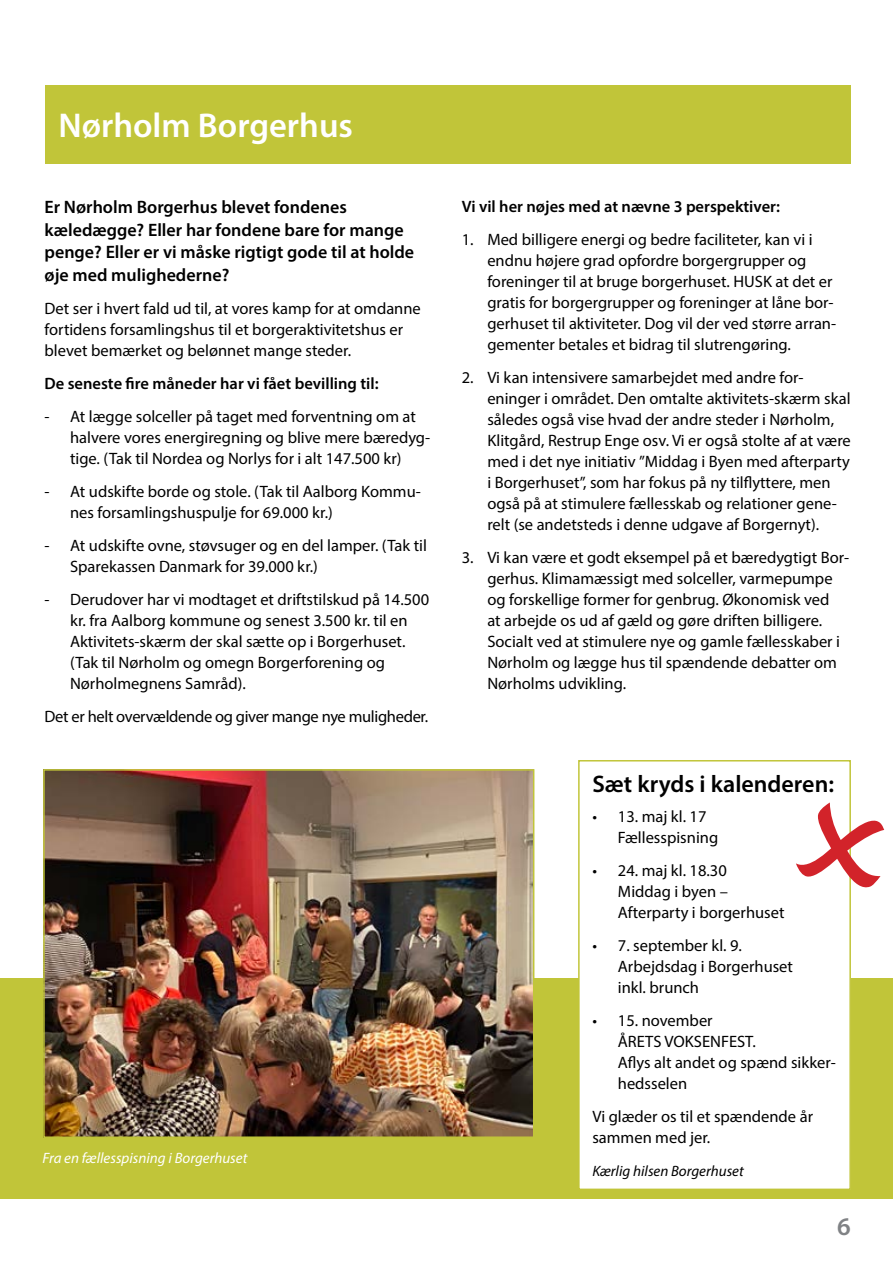
<style>
.page{position:relative;width:893px;height:1263px;background:#fff}
.page>*{position:absolute;margin:0;border:0;box-sizing:border-box;transform-origin:0 0}
.t1{font:600 34.5px "Myriad Pro";color:#fff}
.t2{font:600 25.5px "Myriad Pro";color:#808285}
.t3{font:600 24px "Myriad Pro";color:#000}
.t4{font:600 18px/22.5px "Myriad Pro";color:#000}
.t5{font:16.5px/21px "Myriad Pro";color:#000}
.t6{font:600 16.5px "Myriad Pro";color:#000}
.t7{font:16.5px "Myriad Pro";letter-spacing:-.02em;color:#000}
.t8{font:italic 15px "Myriad Pro";color:#fff}
.t9{font:italic 15px "Myriad Pro";color:#000}
</style>
<div class="page">
<div style="left:0;top:978px;width:893px;height:221px;background:#c1c539"></div>
<img style="left:46px;top:772px;width:485px;height:363px">
<div style="left:43px;top:769px;width:491px;height:369px;border:2px solid #c1c539"></div>
<div style="left:45px;top:85px;width:805px;height:78px;background:#c1c539"></div>
<div style="left:579px;top:761px;width:271px;height:428px;background:#fff"></div>
<div style="left:578px;top:760px;width:273px;height:430px;border:2px solid #c1c539"></div>
<svg style="left:848px;top:797px;width:3px;height:93px"></svg>
<h1 class="t1" style="left:58px;top:104px;width:296px">Nørholm Borgerhus</h1>
<p class="t4" style="left:45px;top:196px;width:371px">Er Nørholm Borgerhus blevet fondenes kæledægge? Eller har fondene bare for mange penge? Eller er vi måske rigtigt gode til at holde øje med mulighederne?</p>
<p class="t5" style="left:45px;top:298px;width:378px">Det ser i hvert fald ud til, at vores kamp for at omdanne fortidens forsamlingshus til et borgeraktivitetshus er blevet bemærket og belønnet mange steder.</p>
<p class="t6" style="left:45px;top:373px;width:336px">De seneste fire måneder har vi fået bevilling til:</p>
<p class="t5" style="left:70px;top:406px;width:362px;text-indent:-25px">- At lægge solceller på taget med forventning om at halvere vores energiregning og blive mere bæredyg&shy;tige. (Tak til Nordea og Norlys for i alt 147.500 kr)</p>
<p class="t5" style="left:70px;top:481px;width:352px;text-indent:-25px">- At udskifte borde og stole. (Tak til Aalborg Kommu&shy;nes forsamlingshuspulje for 69.000 kr.)</p>
<p class="t5" style="left:70px;top:535px;width:358px;text-indent:-25px">- At udskifte ovne, støvsuger og en del lamper. (Tak til<br>Sparekassen Danmark for 39.000 kr.)</p>
<p class="t5" style="left:70px;top:589px;width:361px;text-indent:-25px">- Derudover har vi modtaget et driftstilskud på 14.500 kr. fra Aalborg kommune og senest 3.500 kr. til en Aktivitets-skærm der skal sætte op i Borgerhuset. (Tak til Nørholm og omegn Borgerforening og Nørholmegnens Samråd).</p>
<p class="t7" style="left:45px;top:706px;width:385px">Det er helt overvældende og giver mange nye muligheder.</p>
<p class="t8" style="left:43px;top:1149px;width:206px">Fra en fællesspisning i Borgerhuset</p>
<p class="t6" style="left:462px;top:196px;width:320px">Vi vil her nøjes med at nævne 3 perspektiver:</p>
<p class="t5" style="left:487px;top:229px;width:350px;text-indent:-25px">1. Med billigere energi og bedre faciliteter, kan vi i endnu højere grad opfordre borgergrupper og foreninger til at bruge borgerhuset. HUSK at det er gratis for borgergrupper og foreninger at låne bor&shy;gerhuset til aktiviteter. Dog vil der ved større arran&shy;gementer betales et bidrag til slutrengøring.</p>
<p class="t5" style="left:487px;top:367px;width:365px;text-indent:-25px">2. Vi kan intensivere samarbejdet med andre for&shy;eninger i området. Den omtalte aktivitets-skærm skal således også vise hvad der andre steder i Nørholm, Klitgård, Restrup Enge osv. Vi er også stolte af at være med i det nye initiativ ”Middag i Byen med afterparty i Borgerhuset”, som har fokus på ny tilflyttere, men også på at stimulere fællesskab og relationer gene&shy;relt (se andetsteds i denne udgave af Borgernyt).</p>
<p class="t5" style="left:487px;top:547px;width:363px;text-indent:-25px">3. Vi kan være et godt eksempel på et bæredygtigt Bor&shy;gerhus. Klimamæssigt med solceller, varmepumpe og forskellige former for genbrug. Økonomisk ved<br>at arbejde os ud af gæld og gøre driften billigere.<br>Socialt ved at stimulere nye og gamle fællesskaber i Nørholm og lægge hus til spændende debatter om Nørholms udvikling.</p>
<h3 class="t3" style="left:592px;top:769px;width:243px">Sæt kryds i kalenderen:</h3>
<p class="t5" style="left:618px;top:805px;width:102px;text-indent:-25px">• 13. maj kl. 17<br>Fællesspisning</p>
<p class="t5" style="left:618px;top:859px;width:168px;text-indent:-25px">• 24. maj kl. 18.30<br>Middag i byen –<br>Afterparty i borgerhuset</p>
<p class="t5" style="left:618px;top:934px;width:177px;text-indent:-25px">• 7. september kl. 9.<br>Arbejdsdag i Borgerhuset inkl. brunch</p>
<p class="t5" style="left:618px;top:1009px;width:219px;text-indent:-25px">• 15. november<br>ÅRETS VOKSENFEST.<br>Aflys alt andet og spænd sikker&shy;hedsselen</p>
<p class="t5" style="left:592px;top:1105px;width:222px">Vi glæder os til et spændende år sammen med jer.</p>
<p class="t9" style="left:592px;top:1161px;width:153px">Kærlig hilsen Borgerhuset</p>
<h2 class="t2" style="left:837px;top:1210px;width:15px">6</h2>
</div>
